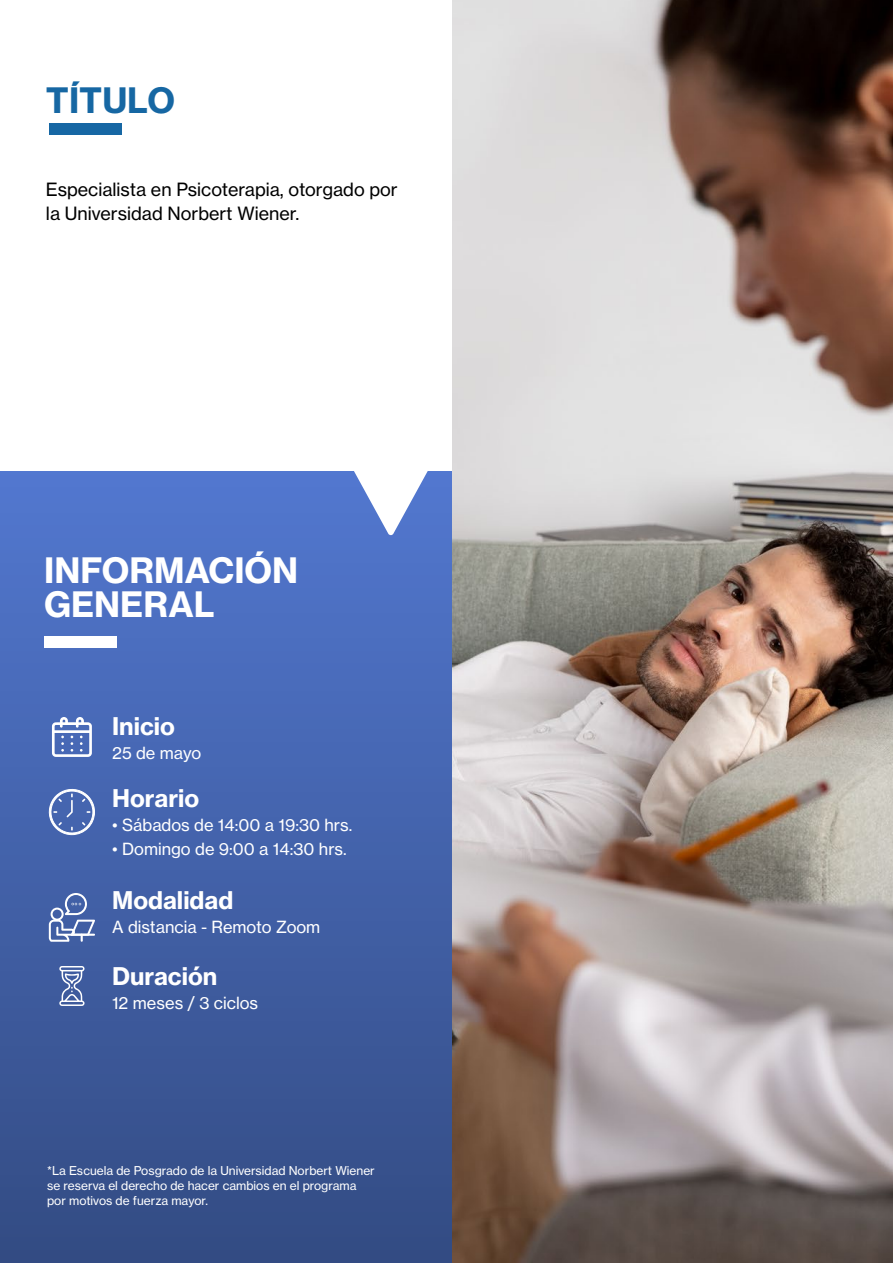
<style>
.page{position:relative;width:893px;height:1263px;background:#fff}
.page>*{position:absolute;margin:0;border:0;box-sizing:border-box;transform-origin:0 0}
.t1{font:34.5px/34.5px "N Haas Grotesk TX Std 75 Bd";color:#fff}
.t2{font:34.5px "N Haas Grotesk TX Std 75 Bd";color:#1667a3}
.t3{font:24px "N Haas Grotesk TX Std 75 Bd";color:#fff}
.t4{font:18px/24px "N Haas Grotesk TX Std 55 Rg";color:#000}
.t5{font:16.5px "N Haas Grotesk TX Std 55 Rg";color:#fff}
.t6{font:12px/15px "N Haas Grotesk TX Std 55 Rg";color:#fff}
</style>
<div class="page">
<div style="left:0;top:471px;width:453px;height:792px;background:linear-gradient(to bottom,#5278d0,#334b83)"></div>
<svg style="left:47px;top:788px;width:48px;height:47px;background:#6882be"></svg>
<svg style="left:52px;top:717px;width:40px;height:40px"></svg>
<svg style="left:59px;top:966px;width:26px;height:40px"></svg>
<svg style="left:49px;top:893px;width:46px;height:49px;background:#6f86ba"></svg>
<svg style="left:349px;top:471px;width:83px;height:65px"></svg>
<img style="left:453px;top:0;width:440px;height:1263px">
<div style="left:45px;top:636px;width:72px;height:11px;background:#fff"></div>
<div style="left:49px;top:123px;width:73px;height:11px;background:#1667a4"></div>
<h1 class="t2" style="left:46px;top:79px;width:131px">TÍTULO</h1>
<h3 class="t4" style="left:46px;top:177px;width:353px">Especialista en Psicoterapia, otorgado por la Universidad Norbert Wiener.</h3>
<h1 class="t1" style="left:44px;top:553px;width:256px">INFORMACIÓN<br>GENERAL</h1>
<h2 class="t3" style="left:112px;top:711px;width:64px">Inicio</h2>
<h3 class="t5" style="left:112px;top:743px;width:91px">25 de mayo</h3>
<h2 class="t3" style="left:112px;top:783px;width:89px">Horario</h2>
<h3 class="t5" style="left:112px;top:815px;width:242px">• Sábados de 14:00 a 19:30 hrs.</h3>
<h3 class="t5" style="left:112px;top:839px;width:236px">• Domingo de 9:00 a 14:30 hrs.</h3>
<h2 class="t3" style="left:112px;top:885px;width:123px">Modalidad</h2>
<h3 class="t5" style="left:112px;top:917px;width:210px">A distancia - Remoto Zoom</h3>
<h2 class="t3" style="left:112px;top:961px;width:107px">Duración</h2>
<h3 class="t5" style="left:112px;top:993px;width:148px">12 meses / 3 ciclos</h3>
<p class="t6" style="left:47px;top:1163px;width:329px">*La Escuela de Posgrado de la Universidad Norbert Wiener se reserva el derecho de hacer cambios en el programa por motivos de fuerza mayor.</p>
</div>
